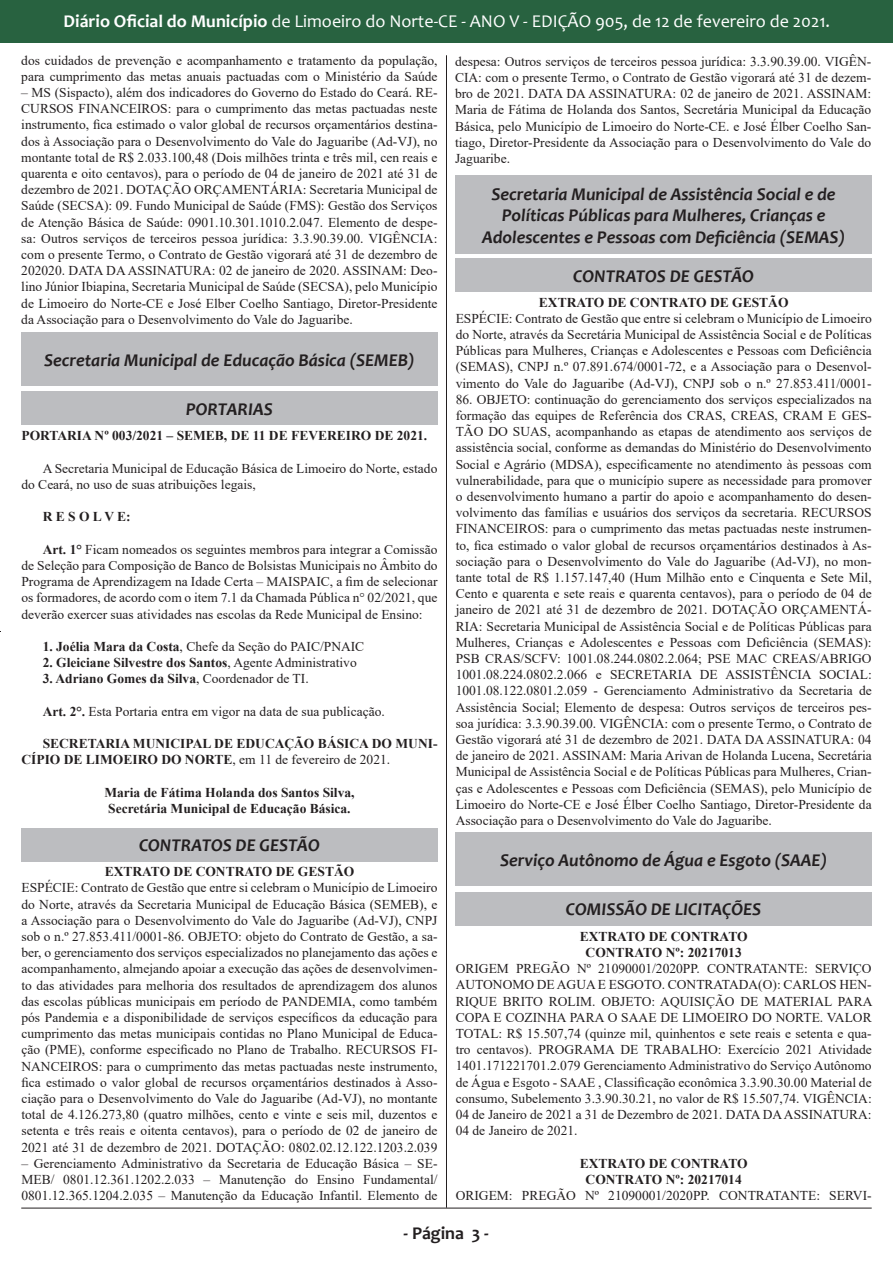
<style>
.page{position:relative;width:893px;height:1263px;background:#fff}
.page>*{position:absolute;margin:0;border:0;box-sizing:border-box;transform-origin:0 0}
.t1{font:italic 700 18px "Candara";color:#231f20}
.t2{font:18px "Candara";color:#fff}
.t3{font:700 18px "Candara";color:#231f20}
.t4{font:13.5px/16.2px "Times New Roman";color:#231f20;text-align:justify}
.t5{font:700 13.5px/16.2px "Times New Roman";color:#231f20}
.s1{font-weight:700}
.s2{font-weight:400}
</style>
<div class="page">
<div style="left:0;top:0;width:892px;height:42px;background:#286240"></div>
<hr style="left:446px;top:55px;width:1px;height:1153px;background:#231f20">
<hr style="left:21px;top:1208px;width:851px;height:1px;background:#231f20">
<div style="left:455px;top:176px;width:417px;height:78px;background:#bcbdc0"></div>
<div style="left:455px;top:259px;width:417px;height:33px;background:#bcbdc0"></div>
<div style="left:21px;top:333px;width:416px;height:53px;background:#bcbdc0"></div>
<div style="left:21px;top:392px;width:416px;height:33px;background:#bcbdc0"></div>
<div style="left:21px;top:828px;width:416px;height:33px;background:#bcbdc0"></div>
<div style="left:455px;top:892px;width:417px;height:33px;background:#bcbdc0"></div>
<div style="left:455px;top:832px;width:417px;height:53px;background:#bcbdc0"></div>
<h1 class="t2" style="left:64px;top:10px;width:768px"><span class="s1">Diário Oficial do Município</span> de Limoeiro do Norte-CE - ANO V - EDIÇÃO 905, de 12 de fevereiro de 2021.</h1>
<p class="t4" style="left:21px;top:52px;width:418px">dos cuidados de prevenção e acompanhamento e tratamento da população, para cumprimento das metas anuais pactuadas com o Ministério da Saúde</p>
<p class="t4" style="left:21px;top:84px;width:418px">– MS (Sispacto), além dos indicadores do Governo do Estado do Ceará. RE-CURSOS FINANCEIROS: para o cumprimento das metas pactuadas neste instrumento, fica estimado o valor global de recursos orçamentários destina&shy;dos à Associação para o Desenvolvimento do Vale do Jaguaribe (Ad-VJ), no montante total de R$ 2.033.100,48 (Dois milhões trinta e três mil, cen reais e quarenta e oito centavos), para o período de 04 de janeiro de 2021 até 31 de dezembro de 2021. DOTAÇÃO ORÇAMENTÁRIA: Secretaria Municipal de Saúde (SECSA): 09. Fundo Municipal de Saúde (FMS): Gestão dos Serviços de Atenção Básica de Saúde: 0901.10.301.1010.2.047. Elemento de despe&shy;sa: Outros serviços de terceiros pessoa jurídica: 3.3.90.39.00. VIGÊNCIA: com o presente Termo, o Contrato de Gestão vigorará até 31 de dezembro de 202020. DATA DA ASSINATURA: 02 de janeiro de 2020. ASSINAM: Deo&shy;lino Júnior Ibiapina, Secretaria Municipal de Saúde (SECSA), pelo Município de Limoeiro do Norte-CE e José Elber Coelho Santiago, Diretor-Presidente da Associação para o Desenvolvimento do Vale do Jaguaribe.</p>
<p class="t1" style="left:44px;top:348px;width:372px">Secretaria Municipal de Educação Básica (SEMEB)</p>
<p class="t1" style="left:186px;top:398px;width:89px">PORTARIAS</p>
<p class="t5" style="left:21px;top:427px;width:407px">PORTARIA Nº 003/2021 – SEMEB, DE 11 DE FEVEREIRO DE 2021.</p>
<p class="t4" style="left:21px;top:460px;width:417px;text-indent:21px">A Secretaria Municipal de Educação Básica de Limoeiro do Norte, estado do Ceará, no uso de suas atribuições legais,</p>
<p class="t5" style="left:43px;top:508px;width:90px">R E S O L V E:</p>
<p class="t4" style="left:21px;top:541px;width:418px;text-indent:21px"><span class="s1">Art. 1°</span> Ficam nomeados os seguintes membros para integrar a Comissão de Seleção para Composição de Banco de Bolsistas Municipais no Âmbito do Programa de Aprendizagem na Idade Certa – MAISPAIC, a fim de selecionar os formadores, de acordo com o item 7.1 da Chamada Pública n° 02/2021, que deverão exercer suas atividades nas escolas da Rede Municipal de Ensino:</p>
<p class="t4" style="left:43px;top:638px;width:323px"><span class="s1">1. Joélia Mara da Costa</span>, Chefe da Seção do PAIC/PNAIC</p>
<p class="t5" style="left:43px;top:654px;width:316px">2. Gleiciane Silvestre dos Santos<span class="s2">, Agente Administrativo</span></p>
<p class="t5" style="left:43px;top:670px;width:267px">3. Adriano Gomes da Silva<span class="s2">, Coordenador de TI.</span></p>
<p class="t4" style="left:43px;top:703px;width:344px"><span class="s1">Art. 2°.</span> Esta Portaria entra em vigor na data de sua publicação.</p>
<p class="t5" style="left:21px;top:735px;width:418px;text-indent:21px">SECRETARIA MUNICIPAL DE EDUCAÇÃO BÁSICA DO MUNI-<br>CÍPIO DE LIMOEIRO DO NORTE<span class="s2">, em 11 de fevereiro de 2021.</span></p>
<p class="t5" style="left:104px;top:784px;width:252px">Maria de Fátima Holanda dos Santos Silva,</p>
<p class="t5" style="left:108px;top:800px;width:244px">Secretária Municipal de Educação Básica.</p>
<p class="t1" style="left:139px;top:834px;width:182px">CONTRATOS DE GESTÃO</p>
<p class="t5" style="left:105px;top:863px;width:251px">EXTRATO DE CONTRATO DE GESTÃO</p>
<p class="t4" style="left:21px;top:879px;width:418px">ESPÉCIE: Contrato de Gestão que entre si celebram o Município de Limoeiro do Norte, através da Secretaria Municipal de Educação Básica (SEMEB), e a Associação para o Desenvolvimento do Vale do Jaguaribe (Ad-VJ), CNPJ sob o n.º 27.853.411/0001-86. OBJETO: objeto do Contrato de Gestão, a sa&shy;ber, o gerenciamento dos serviços especializados no planejamento das ações e acompanhamento, almejando apoiar a execução das ações de desenvolvimen&shy;to das atividades para melhoria dos resultados de aprendizagem dos alunos das escolas públicas municipais em período de PANDEMIA, como também pós Pandemia e a disponibilidade de serviços específicos da educação para cumprimento das metas municipais contidas no Plano Municipal de Educa&shy;ção (PME), conforme especificado no Plano de Trabalho. RECURSOS FI-NANCEIROS: para o cumprimento das metas pactuadas neste instrumento, fica estimado o valor global de recursos orçamentários destinados à Asso&shy;ciação para o Desenvolvimento do Vale do Jaguaribe (Ad-VJ), no montante total de 4.126.273,80 (quatro milhões, cento e vinte e seis mil, duzentos e setenta e três reais e oitenta centavos), para o período de 02 de janeiro de 2021 até 31 de dezembro de 2021. DOTAÇÃO: 0802.02.12.122.1203.2.039</p>
<p class="t4" style="left:21px;top:1155px;width:418px">– Gerenciamento Administrativo da Secretaria de Educação Básica – SE-MEB/ 0801.12.361.1202.2.033 – Manutenção do Ensino Fundamental/ 0801.12.365.1204.2.035 – Manutenção da Educação Infantil. Elemento de</p>
<p class="t4" style="left:455px;top:53px;width:418px">despesa: Outros serviços de terceiros pessoa jurídica: 3.3.90.39.00. VIGÊN-CIA: com o presente Termo, o Contrato de Gestão vigorará até 31 de dezem&shy;bro de 2021. DATA DA ASSINATURA: 02 de janeiro de 2021. ASSINAM:<br>Maria de Fátima de Holanda dos Santos, Secretária Municipal da Educação Básica, pelo Município de Limoeiro do Norte-CE. e José Élber Coelho San&shy;tiago, Diretor-Presidente da Associação para o Desenvolvimento do Vale do Jaguaribe.</p>
<p class="t1" style="left:491px;top:182px;width:346px">Secretaria Municipal de Assistência Social e de</p>
<p class="t1" style="left:502px;top:204px;width:325px">Políticas Públicas para Mulheres, Crianças e</p>
<p class="t1" style="left:482px;top:226px;width:364px">Adolescentes e Pessoas com Deficiência (SEMAS)</p>
<p class="t1" style="left:573px;top:265px;width:182px">CONTRATOS DE GESTÃO</p>
<p class="t5" style="left:539px;top:294px;width:251px">EXTRATO DE CONTRATO DE GESTÃO</p>
<p class="t4" style="left:456px;top:310px;width:418px">ESPÉCIE: Contrato de Gestão que entre si celebram o Município de Limoeiro do Norte, através da Secretária Municipal de Assistência Social e de Políticas Públicas para Mulheres, Crianças e Adolescentes e Pessoas com Deficiência (SEMAS), CNPJ n.º 07.891.674/0001-72, e a Associação para o Desenvol&shy;vimento do Vale do Jaguaribe (Ad-VJ), CNPJ sob o n.º 27.853.411/0001-</p>
<p class="t4" style="left:456px;top:391px;width:418px">86. OBJETO: continuação do gerenciamento dos serviços especializados na formação das equipes de Referência dos CRAS, CREAS, CRAM E GES-TÃO DO SUAS, acompanhando as etapas de atendimento aos serviços de assistência social, conforme as demandas do Ministério do Desenvolvimento Social e Agrário (MDSA), especificamente no atendimento às pessoas com vulnerabilidade, para que o município supere as necessidade para promover o desenvolvimento humano a partir do apoio e acompanhamento do desen&shy;volvimento das famílias e usuários dos serviços da secretaria. RECURSOS FINANCEIROS: para o cumprimento das metas pactuadas neste instrumen&shy;to, fica estimado o valor global de recursos orçamentários destinados à As&shy;sociação para o Desenvolvimento do Vale do Jaguaribe (Ad-VJ), no mon&shy;tante total de R$ 1.157.147,40 (Hum Milhão ento e Cinquenta e Sete Mil, Cento e quarenta e sete reais e quarenta centavos), para o período de 04 de janeiro de 2021 até 31 de dezembro de 2021. DOTAÇÃO ORÇAMENTÁ-RIA: Secretaria Municipal de Assistência Social e de Políticas Públicas para Mulheres, Crianças e Adolescentes e Pessoas com Deficiência (SEMAS):<br>PSB CRAS/SCFV: 1001.08.244.0802.2.064; PSE MAC CREAS/ABRIGO 1001.08.224.0802.2.066 e SECRETARIA DE ASSISTÊNCIA SOCIAL:<br>1001.08.122.0801.2.059 - Gerenciamento Administrativo da Secretaria de Assistência Social; Elemento de despesa: Outros serviços de terceiros pes&shy;soa jurídica: 3.3.90.39.00. VIGÊNCIA: com o presente Termo, o Contrato de Gestão vigorará até 31 de dezembro de 2021. DATA DA ASSINATURA: 04 de janeiro de 2021. ASSINAM: Maria Arivan de Holanda Lucena, Secretária Municipal de Assistência Social e de Políticas Públicas para Mulheres, Crian&shy;ças e Adolescentes e Pessoas com Deficiência (SEMAS), pelo Município de Limoeiro do Norte-CE e José Élber Coelho Santiago, Diretor-Presidente da Associação para o Desenvolvimento do Vale do Jaguaribe.</p>
<p class="t1" style="left:500px;top:848px;width:328px">Serviço Autônomo de Água e Esgoto (SAAE)</p>
<p class="t1" style="left:566px;top:898px;width:197px">COMISSÃO DE LICITAÇÕES</p>
<p class="t5" style="left:580px;top:928px;width:169px">EXTRATO DE CONTRATO</p>
<p class="t5" style="left:586px;top:944px;width:158px">CONTRATO Nº: 20217013</p>
<p class="t4" style="left:456px;top:960px;width:418px">ORIGEM PREGÃO Nº 21090001/2020PP. CONTRATANTE: SERVIÇO AUTONOMO DE AGUA E ESGOTO. CONTRATADA(O): CARLOS HEN-RIQUE BRITO ROLIM. OBJETO: AQUISIÇÃO DE MATERIAL PARA COPA E COZINHA PARA O SAAE DE LIMOEIRO DO NORTE. VALOR TOTAL: R$ 15.507,74 (quinze mil, quinhentos e sete reais e setenta e qua&shy;tro centavos). PROGRAMA DE TRABALHO: Exercício 2021 Atividade 1401.171221701.2.079 Gerenciamento Administrativo do Serviço Autônomo de Água e Esgoto - SAAE , Classificação econômica 3.3.90.30.00 Material de consumo, Subelemento 3.3.90.30.21, no valor de R$ 15.507,74. VIGÊNCIA:<br>04 de Janeiro de 2021 a 31 de Dezembro de 2021. DATA DA ASSINATURA:<br>04 de Janeiro de 2021.</p>
<p class="t5" style="left:580px;top:1154px;width:169px">EXTRATO DE CONTRATO</p>
<p class="t5" style="left:586px;top:1171px;width:158px">CONTRATO Nº: 20217014</p>
<p class="t4" style="left:456px;top:1187px;width:418px">ORIGEM: PREGÃO Nº 21090001/2020PP. CONTRATANTE: SERVI-</p>
<h1 class="t3" style="left:404px;top:1222px;width:87px">- Página 3 -</h1>
</div>
